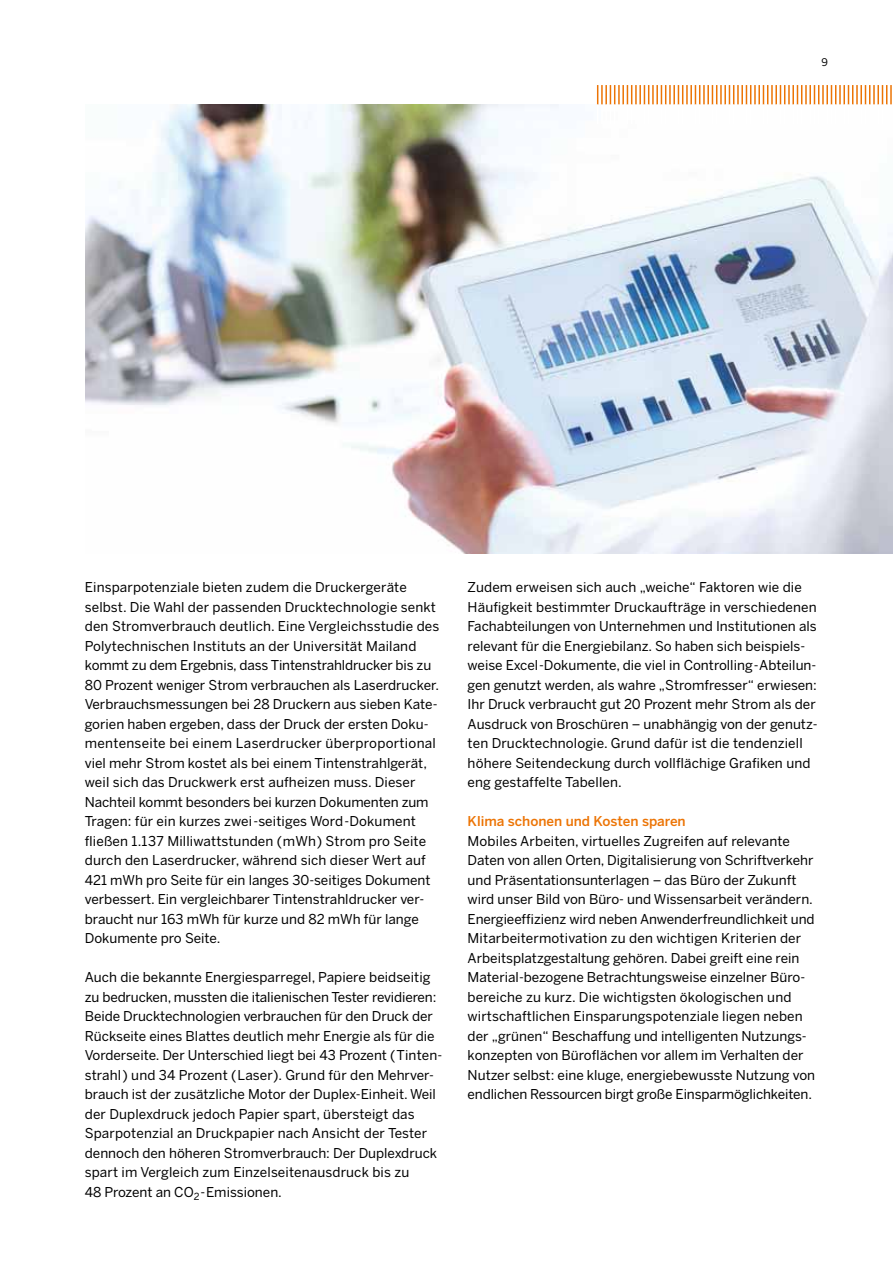
<style>
.page{position:relative;width:893px;height:1263px;background:#fff}
.page>*{position:absolute;margin:0;border:0;box-sizing:border-box;transform-origin:0 0}
.t1{font:13.5px/19.5px "Benton Sans";color:#000}
.t2{font:500 13.5px "Benton Sans";color:#ec7405}
.t3{font:10.5px "Benton Sans";color:#000}
</style>
<div class="page">
<img style="left:85px;top:105px;width:808px;height:448px">
<svg style="left:597px;top:85px;width:295px;height:39px"></svg>
<p class="t3" style="left:822px;top:56px;width:8px">9</p>
<p class="t1" style="left:85px;top:577px;width:356px">Einsparpotenziale bieten zudem die Druckergeräte selbst. Die Wahl der passenden Drucktechnologie senkt den Stromverbrauch deutlich. Eine Vergleichsstudie des Polytechnischen Instituts an der Universität Mailand kommt zu dem Ergebnis, dass Tintenstrahldrucker bis zu 80 Prozent weniger Strom verbrauchen als Laserdrucker.<br>Verbrauchsmessungen bei 28 Druckern aus sieben Kate&shy;gorien haben ergeben, dass der Druck der ersten Doku&shy;mentenseite bei einem Laserdrucker überproportional viel mehr Strom kostet als bei einem Tintenstrahlgerät, weil sich das Druckwerk erst aufheizen muss. Dieser Nachteil kommt besonders bei kurzen Dokumenten zum Tragen: für ein kurzes zwei-seitiges Word-Dokument fließen 1.137 Milliwattstunden (mWh) Strom pro Seite durch den Laserdrucker, während sich dieser Wert auf 421 mWh pro Seite für ein langes 30-seitiges Dokument verbessert. Ein vergleichbarer Tintenstrahldrucker ver&shy;braucht nur 163 mWh für kurze und 82 mWh für lange Dokumente pro Seite.</p>
<p class="t1" style="left:85px;top:967px;width:359px">Auch die bekannte Energiesparregel, Papiere beidseitig zu bedrucken, mussten die italienischen Tester revidieren:<br>Beide Drucktechnologien verbrauchen für den Druck der Rückseite eines Blattes deutlich mehr Energie als für die Vorderseite. Der Unterschied liegt bei 43 Prozent (Tinten&shy;strahl) und 34 Prozent (Laser). Grund für den Mehrver&shy;brauch ist der zusätzliche Motor der Duplex-Einheit. Weil der Duplexdruck jedoch Papier spart, übersteigt das Sparpotenzial an Druckpapier nach Ansicht der Tester dennoch den höheren Stromverbrauch: Der Duplexdruck spart im Vergleich zum Einzelseitenausdruck bis zu<br>48 Prozent an CO<sub>2</sub>-Emissionen.</p>
<p class="t1" style="left:468px;top:577px;width:351px">Zudem erweisen sich auch „weiche“ Faktoren wie die Häufigkeit bestimmter Druckaufträge in verschiedenen Fachabteilungen von Unternehmen und Institutionen als relevant für die Energiebilanz. So haben sich beispiels&shy;weise Excel-Dokumente, die viel in Controlling-Abteilun&shy;gen genutzt werden, als wahre „Stromfresser“ erwiesen:<br>Ihr Druck verbraucht gut 20 Prozent mehr Strom als der Ausdruck von Broschüren – unabhängig von der genutz&shy;ten Drucktechnologie. Grund dafür ist die tendenziell höhere Seitendeckung durch vollflächige Grafiken und eng gestaffelte Tabellen.</p>
<p class="t2" style="left:468px;top:813px;width:220px">Klima schonen und Kosten sparen</p>
<p class="t1" style="left:468px;top:831px;width:349px">Mobiles Arbeiten, virtuelles Zugreifen auf relevante Daten von allen Orten, Digitalisierung von Schriftverkehr und Präsentationsunterlagen – das Büro der Zukunft wird unser Bild von Büro- und Wissensarbeit verändern.<br>Energieeffizienz wird neben Anwenderfreundlichkeit und Mitarbeitermotivation zu den wichtigen Kriterien der Arbeitsplatzgestaltung gehören. Dabei greift eine rein Material-bezogene Betrachtungsweise einzelner Büro&shy;bereiche zu kurz. Die wichtigsten ökologischen und wirtschaftlichen Einsparungspotenziale liegen neben der „grünen“ Beschaffung und intelligenten Nutzungs&shy;konzepten von Büroflächen vor allem im Verhalten der Nutzer selbst: eine kluge, energiebewusste Nutzung von endlichen Ressourcen birgt große Einsparmöglichkeiten.</p>
</div>
